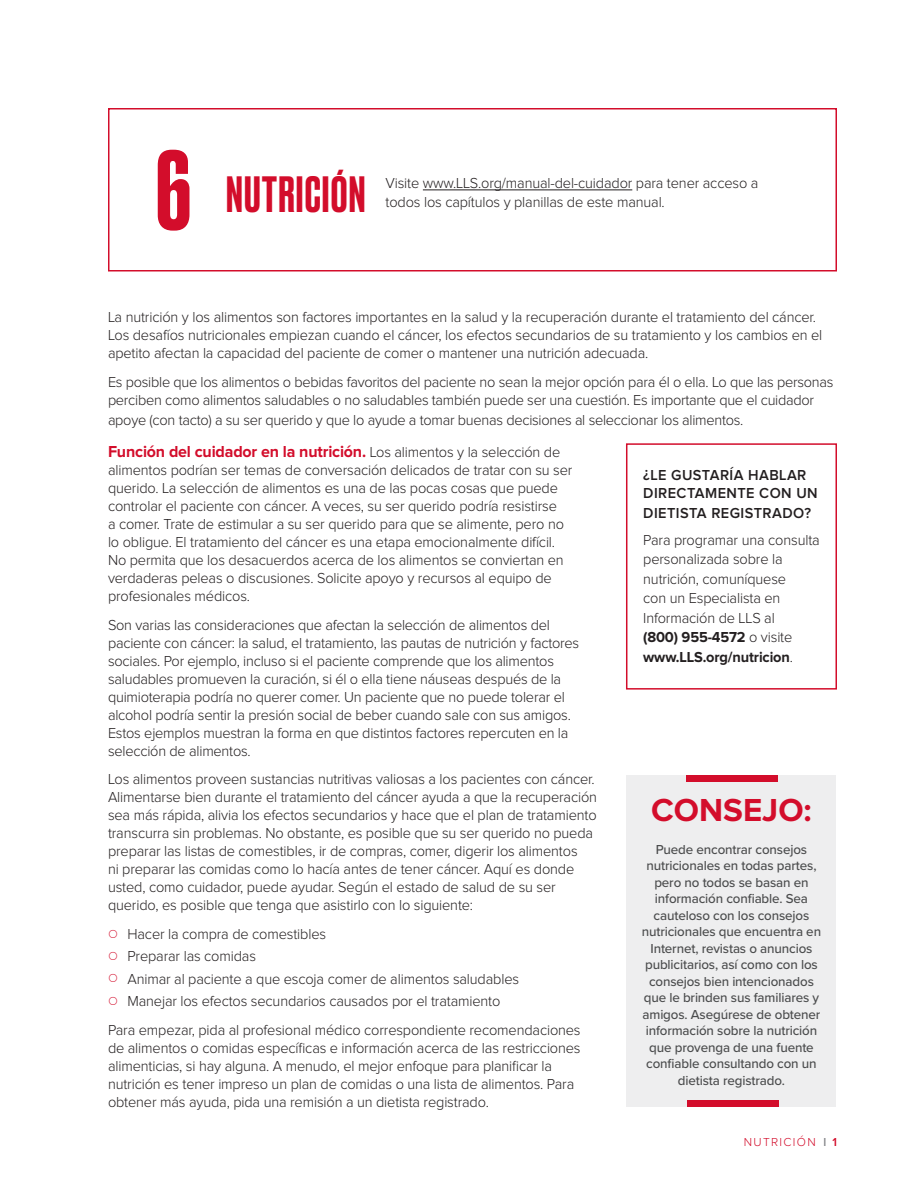
<style>
.page{position:relative;width:918px;height:1188px;background:#fff}
.page>*{position:absolute;margin:0;border:0;box-sizing:border-box;transform-origin:0 0}
.t1{font:500 106.5px "Druk";color:#d30d2b}
.H1_headline{font:500 48px "Druk";letter-spacing:.025em;color:#d30d2b}
.t2{font:700 33px "Proxima Nova";color:#d30d2b}
.Body_text{font:700 16.5px "Proxima Nova";letter-spacing:-.01em;color:#d30d2b}
.Body_text-2{font:300 15px/18px "Proxima Nova";letter-spacing:-.01em;color:#231f20}
.Body_text-3{font:600 15px/18px "Proxima Nova";letter-spacing:.03em;color:#231f20}
.t3{font:500 13.5px/16.5px "Proxima Nova";letter-spacing:-.01em;color:#4b4c4d;text-align:center}
.t4{font:300 12px "Proxima Nova";letter-spacing:.11em;color:#d30d2b}
.s1{font-weight:300;font-size:15px;color:#231f20}
.s2{font-weight:700}
.s3{font-weight:600;color:#808285}
.s4{font-weight:600}
</style>
<div class="page">
<div style="left:627px;top:775px;width:209px;height:332px;background:#eeeeef"></div>
<div style="left:687px;top:1100px;width:91px;height:6px;background:#d30d2b"></div>
<div style="left:686px;top:775px;width:92px;height:7px;background:#d30d2b"></div>
<div style="left:626px;top:443px;width:211px;height:247px;border:2px solid #d30d2b"></div>
<div style="left:108px;top:108px;width:729px;height:164px;border:2px solid #d30d2b"></div>
<hr style="left:423px;top:190px;width:209px;height:1px;background:#231f20">
<p class="t1" style="left:156px;top:117px;width:37px">6</p>
<p class="H1_headline" style="left:226px;top:161px;width:141px">NUTRICIÓN</p>
<p class="Body_text-2" style="left:386px;top:174px;width:374px;line-height:19.5px">Visite www.LLS.org/manual-del-cuidador para tener acceso a todos los capítulos y planillas de este manual.</p>
<p class="Body_text-2" style="left:108px;top:309px;width:716px">La nutrición y los alimentos son factores importantes en la salud y la recuperación durante el tratamiento del cáncer.<br>Los desafíos nutricionales empiezan cuando el cáncer, los efectos secundarios de su tratamiento y los cambios en el apetito afectan la capacidad del paciente de comer o mantener una nutrición adecuada.</p>
<p class="Body_text-2" style="left:108px;top:374px;width:727px">Es posible que los alimentos o bebidas favoritos del paciente no sean la mejor opción para él o ella. Lo que las personas perciben como alimentos saludables o no saludables también puede ser una cuestión. Es importante que el cuidador</p>
<p class="Body_text-2" style="left:108px;top:411px;width:637px">apoye (con tacto) a su ser querido y que lo ayude a tomar buenas decisiones al seleccionar los alimentos.</p>
<p class="Body_text" style="left:108px;top:444px;width:454px">Función del cuidador en la nutrición. <span class="s1">Los alimentos y la selección de</span></p>
<p class="Body_text-2" style="left:108px;top:461px;width:466px">alimentos podrían ser temas de conversación delicados de tratar con su ser querido. La selección de alimentos es una de las pocas cosas que puede controlar el paciente con cáncer. A veces, su ser querido podría resistirse<br>a comer. Trate de estimular a su ser querido para que se alimente, pero no lo obligue. El tratamiento del cáncer es una etapa emocionalmente difícil.<br>No permita que los desacuerdos acerca de los alimentos se conviertan en verdaderas peleas o discusiones. Solicite apoyo y recursos al equipo de profesionales médicos.</p>
<p class="Body_text-2" style="left:108px;top:616px;width:473px">Son varias las consideraciones que afectan la selección de alimentos del paciente con cáncer: la salud, el tratamiento, las pautas de nutrición y factores sociales. Por ejemplo, incluso si el paciente comprende que los alimentos saludables promueven la curación, si él o ella tiene náuseas después de la quimioterapia podría no querer comer. Un paciente que no puede tolerar el alcohol podría sentir la presión social de beber cuando sale con sus amigos.<br>Estos ejemplos muestran la forma en que distintos factores repercuten en la selección de alimentos.</p>
<p class="Body_text-2" style="left:108px;top:771px;width:491px">Los alimentos proveen sustancias nutritivas valiosas a los pacientes con cáncer.<br>Alimentarse bien durante el tratamiento del cáncer ayuda a que la recuperación sea más rápida, alivia los efectos secundarios y hace que el plan de tratamiento transcurra sin problemas. No obstante, es posible que su ser querido no pueda preparar las listas de comestibles, ir de compras, comer, digerir los alimentos<br>ni preparar las comidas como lo hacía antes de tener cáncer. Aquí es donde usted, como cuidador, puede ayudar. Según el estado de salud de su ser querido, es posible que tenga que asistirlo con lo siguiente:</p>
<p class="Body_text-2" style="left:127px;top:926px;width:200px">Hacer la compra de comestibles</p>
<p class="Body_text-2" style="left:127px;top:948px;width:130px">Preparar las comidas</p>
<p class="Body_text-2" style="left:127px;top:970px;width:393px">Animar al paciente a que escoja comer de alimentos saludables</p>
<p class="Body_text-2" style="left:127px;top:993px;width:374px">Manejar los efectos secundarios causados por el tratamiento</p>
<p class="Body_text-2" style="left:108px;top:1022px;width:474px">Para empezar, pida al profesional médico correspondiente recomendaciones de alimentos o comidas específicas e información acerca de las restricciones alimenticias, si hay alguna. A menudo, el mejor enfoque para planificar la nutrición es tener impreso un plan de comidas o una lista de alimentos. Para obtener más ayuda, pida una remisión a un dietista registrado.</p>
<p class="Body_text-3" style="left:643px;top:467px;width:176px">¿LE GUSTARÍA HABLAR<br>DIRECTAMENTE CON UN</p>
<p class="Body_text-3" style="left:643px;top:505px;width:169px">DIETISTA REGISTRADO?</p>
<p class="Body_text-2" style="left:643px;top:531px;width:178px;line-height:19.5px">Para programar una consulta personalizada sobre la nutrición, comuníquese<br>con un Especialista en<br>Información de LLS al<br><span class="s2">(800) 955-4572</span> o visite <span class="s2">www.LLS.org/nutricion</span>.</p>
<p class="t2" style="left:651px;top:795px;width:162px">CONSEJO:</p>
<p class="t3" style="left:642px;top:840px;width:181px">Puede encontrar consejos nutricionales en todas partes, pero no todos se basan en información confiable. Sea cauteloso con los consejos nutricionales que encuentra en<br>Internet, revistas o anuncios publicitarios, así como con los consejos bien intencionados que le brinden sus familiares y amigos. Asegúrese de obtener información sobre la nutrición que provenga de una fuente confiable consultando con un dietista registrado.</p>
<p class="t4" style="left:744px;top:1137px;width:95px">NUTRICIÓN <span class="s3">l</span> <span class="s4">1</span></p>
</div>
